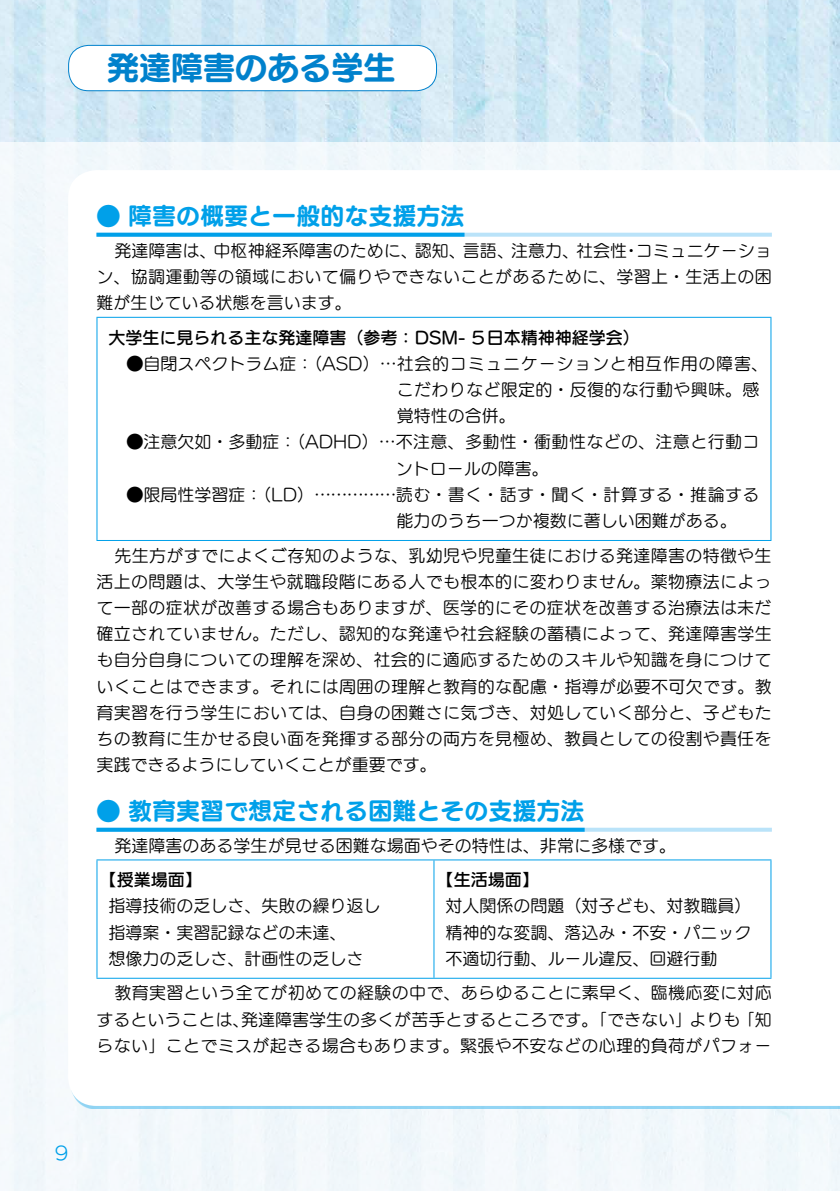
<style>
.page{position:relative;width:840px;height:1191px;background:#fff}
.page>*{position:absolute;margin:0;border:0;box-sizing:border-box;transform-origin:0 0}
.t1{font:32px "UD Marugo Large Pr 6 N B";color:#0081cc}
.t2{font:24px "UD Marugo Small Pr 6 N B";color:#00a0e9}
.t3{font:18.4px "UD Marugo Small Pr 6 N M";color:#00a0e9}
.t4{font:17px/26.2px "UD Marugo Small Pr 6 N M";color:#000;text-align:justify}
.t5{font:17px/26.2px "UD Marugo Small Pr 6 N M";letter-spacing:.02em;color:#000}
.t6{font:17px "UD Marugo Small Pr 6 N DB";color:#000}
</style>
<div class="page">
<img style="left:0;top:0;width:839px;height:142px">
<div style="left:0;top:142px;width:839px;height:1049px;background:#f3f8fb"></div>
<div style="left:68px;top:171px;width:771px;height:935px;background:#fff"></div>
<div style="left:69px;top:45px;width:367px;height:46px;background:#fff;border-radius:20px"></div>
<div style="left:68px;top:45px;width:369px;height:46px;border:1px solid #0081cc;border-radius:20px"></div>
<svg style="left:464px;top:233px;width:307px;height:4px"></svg>
<svg style="left:96px;top:233px;width:368px;height:4px"></svg>
<svg style="left:584px;top:827px;width:187px;height:4px"></svg>
<svg style="left:96px;top:827px;width:488px;height:4px;background:#2cb0ec"></svg>
<hr style="left:96px;top:317px;width:675px;height:1px;background:#00a0e9">
<hr style="left:96px;top:318px;width:1px;height:222px;background:#00a0e9">
<hr style="left:770px;top:318px;width:1px;height:222px;background:#00a0e9">
<hr style="left:96px;top:540px;width:675px;height:1px;background:#00a0e9">
<hr style="left:96px;top:859px;width:337px;height:1px;background:#00a0e9">
<hr style="left:96px;top:860px;width:1px;height:117px;background:#00a0e9">
<hr style="left:433px;top:859px;width:338px;height:1px;background:#00a0e9">
<hr style="left:433px;top:860px;width:1px;height:117px;background:#00a0e9">
<hr style="left:770px;top:860px;width:1px;height:117px;background:#00a0e9">
<hr style="left:96px;top:977px;width:337px;height:1px;background:#00a0e9">
<hr style="left:433px;top:977px;width:338px;height:1px;background:#00a0e9">
<h1 class="t1" style="left:107px;top:50px;width:289px">発達障害のある学生</h1>
<h2 class="t2" style="left:96px;top:202px;width:369px">● 障害の概要と一般的な支援方法</h2>
<p class="t4" style="left:96px;top:238px;width:676px;text-indent:18px">発達障害は、中枢神経系障害のために、認知、言語、注意力、社会性・コミュニケーション、協調運動等の領域において偏りやできないことがあるために、学習上・生活上の困難が生じている状態を言います。</p>
<p class="t6" style="left:108px;top:328px;width:532px">大学生に見られる主な発達障害（参考：DSM- ５日本精神神経学会）</p>
<p class="t5" style="left:396px;top:351px;width:372px;text-indent:-270px">●自閉スペクトラム症：（ASD）…社会的コミュニケーションと相互作用の障害、こだわりなど限定的・反復的な行動や興味。感覚特性の合併。</p>
<p class="t4" style="left:395px;top:429px;width:365px;text-indent:-269px">●注意欠如・多動症：（ADHD）…不注意、多動性・衝動性などの、注意と行動コントロールの障害。</p>
<p class="t4" style="left:396px;top:482px;width:364px;text-indent:-270px">●限局性学習症：（LD）……………読む・書く・話す・聞く・計算する・推論する能力のうち一つか複数に著しい困難がある。</p>
<p class="t4" style="left:96px;top:542px;width:676px;text-indent:18px">先生方がすでによくご存知のような、乳幼児や児童生徒における発達障害の特徴や生活上の問題は、大学生や就職段階にある人でも根本的に変わりません。薬物療法によって一部の症状が改善する場合もありますが、医学的にその症状を改善する治療法は未だ確立されていません。ただし、認知的な発達や社会経験の蓄積によって、発達障害学生も自分自身についての理解を深め、社会的に適応するためのスキルや知識を身につけていくことはできます。それには周囲の理解と教育的な配慮・指導が必要不可欠です。教育実習を行う学生においては、自身の困難さに気づき、対処していく部分と、子どもたちの教育に生かせる良い面を発揮する部分の両方を見極め、教員としての役割や責任を実践できるようにしていくことが重要です。</p>
<h2 class="t2" style="left:96px;top:797px;width:489px">● 教育実習で想定される困難とその支援方法</h2>
<p class="t4" style="left:114px;top:832px;width:562px">発達障害のある学生が見せる困難な場面やその特性は、非常に多様です。</p>
<p class="t6" style="left:100px;top:870px;width:103px">【授業場面】</p>
<p class="t4" style="left:108px;top:893px;width:274px;text-align:left">指導技術の乏しさ、失敗の繰り返し指導案・実習記録などの未達、<br>想像力の乏しさ、計画性の乏しさ</p>
<p class="t6" style="left:436px;top:870px;width:103px">【生活場面】</p>
<p class="t4" style="left:445px;top:893px;width:307px">対人関係の問題（対子ども、対教職員）精神的な変調、落込み・不安・パニック不適切行動、ルール違反、回避行動</p>
<p class="t4" style="left:96px;top:980px;width:676px;text-indent:18px">教育実習という全てが初めての経験の中で、あらゆることに素早く、臨機応変に対応するということは、発達障害学生の多くが苦手とするところです。「できない」よりも「知らない」ことでミスが起きる場合もあります。緊張や不安などの心理的負荷がパフォー</p>
<p class="t3" style="left:55px;top:1143px;width:15px">9</p>
</div>
